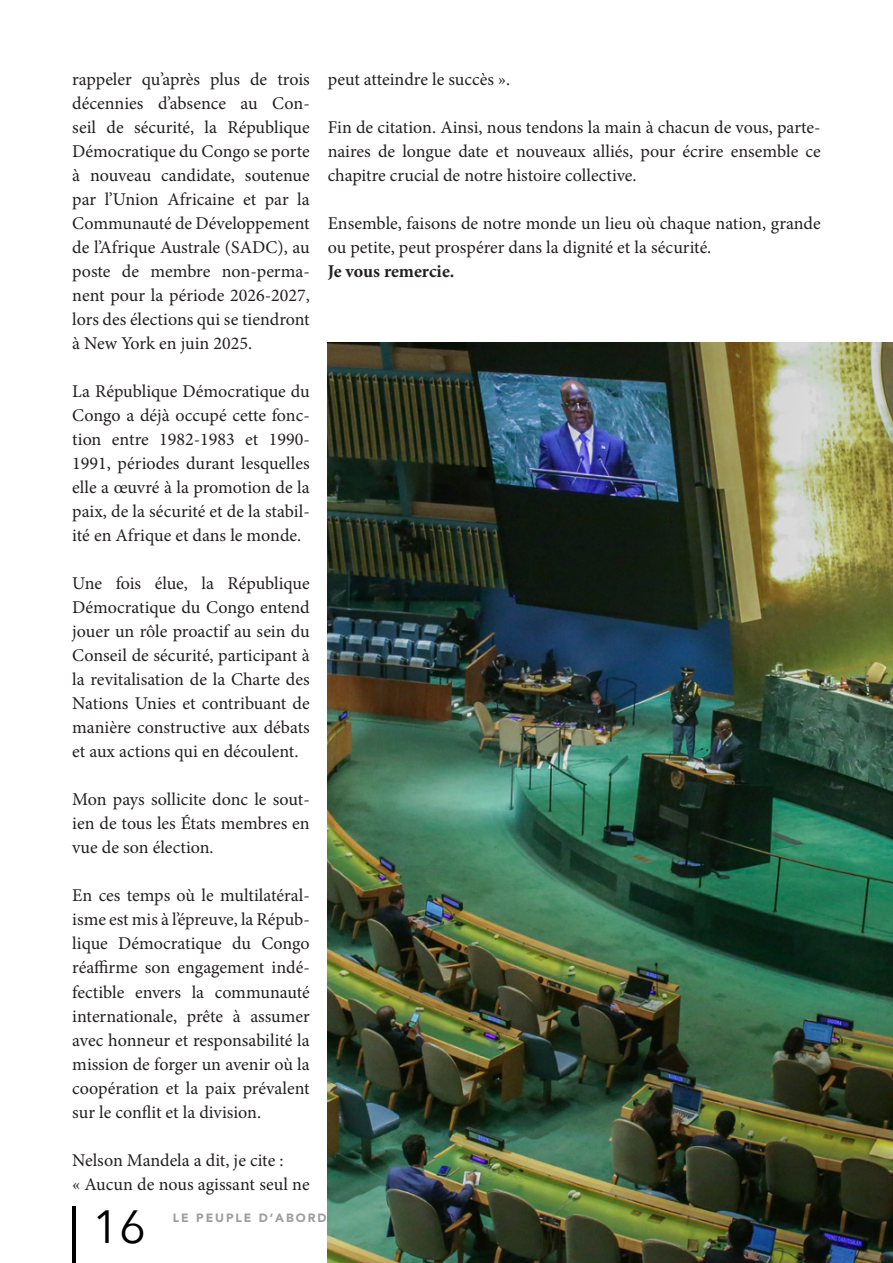
<style>
.page{position:relative;width:893px;height:1263px;background:#fff}
.page>*{position:absolute;margin:0;border:0;box-sizing:border-box;transform-origin:0 0}
.t1{font:46.5px "Avenir Next";color:#000}
.Texte_de_titre-_Alig{font:18px/24px "Minion Pro";color:#231f20;text-align:justify}
.Texte_de_titre-_Alig-2{font:700 18px "Minion Pro";letter-spacing:-.005em;color:#231f20}
</style>
<div class="page">
<hr style="left:72px;top:1206px;width:3px;height:57px;background:#000">
<img style="left:328px;top:342px;width:565px;height:921px">
<p class="Texte_de_titre-_Alig" style="left:72px;top:68px;width:239px">rappeler qu’après plus de trois décennies d’absence au Con&shy;seil de sécurité, la République Démocratique du Congo se porte à nouveau candidate, soutenue par l’Union Africaine et par la Communauté de Développement de l’Afrique Australe (SADC), au poste de membre non-perma&shy;nent pour la période 2026-2027, lors des élections qui se tiendront à New York en juin 2025.</p>
<p class="Texte_de_titre-_Alig" style="left:72px;top:380px;width:239px">La République Démocratique du Congo a déjà occupé cette fonc&shy;tion entre 1982-1983 et 1990- 1991, périodes durant lesquelles elle a œuvré à la promotion de la paix, de la sécurité et de la stabil&shy;ité en Afrique et dans le monde.</p>
<p class="Texte_de_titre-_Alig" style="left:72px;top:572px;width:239px">Une fois élue, la République Démocratique du Congo entend jouer un rôle proactif au sein du Conseil de sécurité, participant à la revitalisation de la Charte des Nations Unies et contribuant de manière constructive aux débats et aux actions qui en découlent.</p>
<p class="Texte_de_titre-_Alig" style="left:72px;top:788px;width:239px">Mon pays sollicite donc le sout&shy;ien de tous les États membres en vue de son élection.</p>
<p class="Texte_de_titre-_Alig" style="left:72px;top:884px;width:239px">En ces temps où le multilatéral&shy;isme est mis à l’épreuve, la Répub&shy;lique Démocratique du Congo réaffirme son engagement indé&shy;fectible envers la communauté internationale, prête à assumer avec honneur et responsabilité la mission de forger un avenir où la coopération et la paix prévalent sur le conflit et la division.</p>
<p class="Texte_de_titre-_Alig" style="left:72px;top:1148px;width:213px">Nelson Mandela a dit, je cite :</p>
<p class="Texte_de_titre-_Alig" style="left:72px;top:1172px;width:239px">« Aucun de nous agissant seul ne</p>
<h1 class="t1" style="left:92px;top:1187px;width:55px">16</h1>
<p class="Texte_de_titre-_Alig" style="left:328px;top:68px;width:184px">peut atteindre le succès ».</p>
<p class="Texte_de_titre-_Alig" style="left:328px;top:116px;width:494px">Fin de citation. Ainsi, nous tendons la main à chacun de vous, parte&shy;naires de longue date et nouveaux alliés, pour écrire ensemble ce chapitre crucial de notre histoire collective.</p>
<p class="Texte_de_titre-_Alig" style="left:328px;top:212px;width:494px">Ensemble, faisons de notre monde un lieu où chaque nation, grande ou petite, peut prospérer dans la dignité et la sécurité.</p>
<p class="Texte_de_titre-_Alig-2" style="left:328px;top:259px;width:128px">Je vous remercie.</p>
</div>
